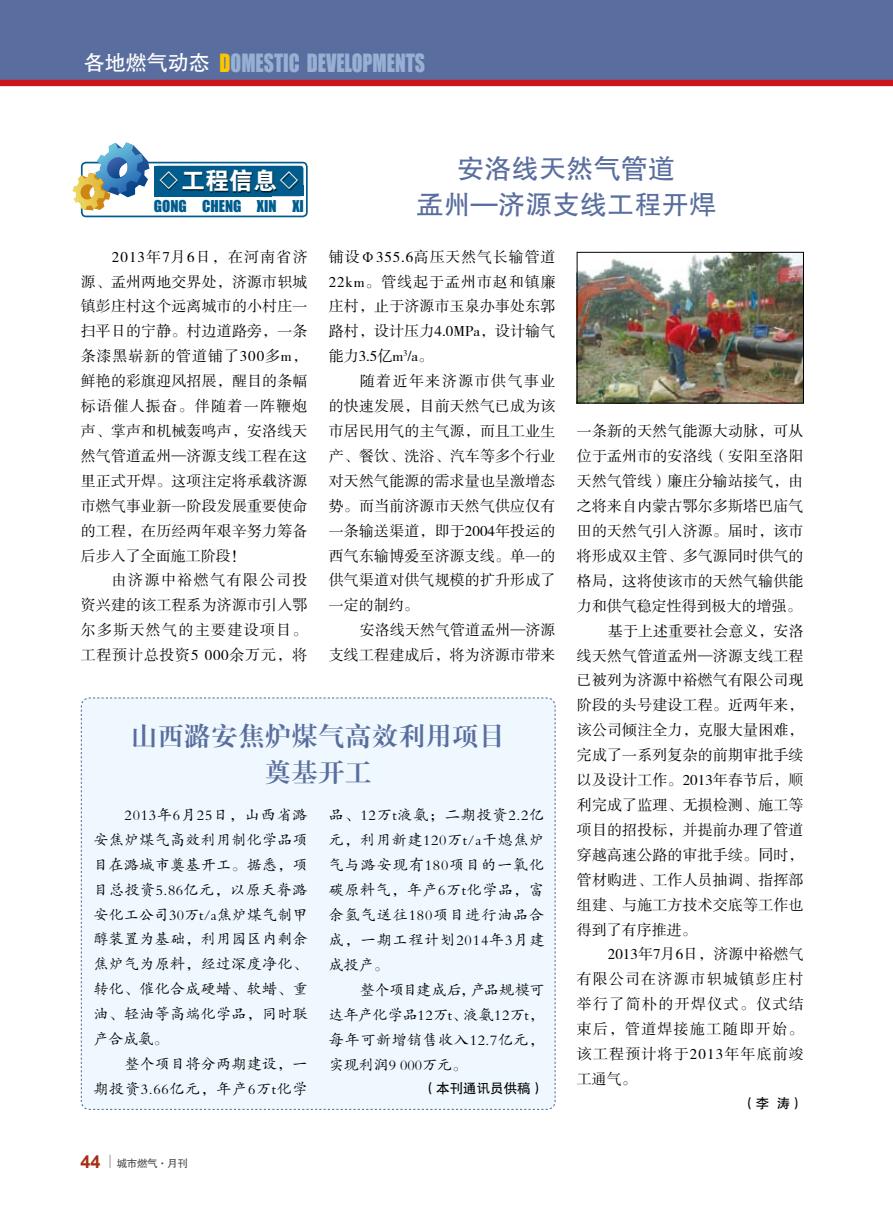
<style>
.page{position:relative;width:893px;height:1212px;background:#fff}
.page>*{position:absolute;margin:0;border:0;box-sizing:border-box;transform-origin:0 0}
.t1{font:27px/36px "FZHTJW GB1 0";letter-spacing:.01em;color:#596e9e;text-align:center}
.t2{font:25.5px/36px "FZXBSJW GB1 0";letter-spacing:.05em;color:#596e9e;text-align:center}
.t3{font:24px "FZDHTJW GB1 0";color:#fff}
.t4{font:23.1px "Impact";color:#98b0d3;scale:.86 1}
.t5{font:15px/24.9px "FZSSJW GB1 0";letter-spacing:.01em;color:#000;text-align:justify}
.t6{font:15px/24.9px "FZKTJW GB1 0";letter-spacing:.025em;color:#000;text-align:justify}
.t7{font:15px/24.9px "FZKTJW GB1 0";letter-spacing:.05em;color:#000;text-align:right}
.t8{font:15px "FZSSJW GB1 0";letter-spacing:.075em;color:#000}
.t9{font:15px "Impact";color:#005c8c}
.t10{font:15px "FZSSJW GB1 0";letter-spacing:.09em;color:#000}
.t11{font:15px "FZSSJW GB1 0";letter-spacing:.085em;color:#000}
.t12{font:15px "FZSSJW GB1 0";letter-spacing:.095em;color:#000}
.t13{font:13.5px "FZHTJW GB1 0";color:#000}
.t14{font:10.5px "FZHTJW GB1 0";letter-spacing:-.04em;color:#4c4948}
.s1{font-family:"FZHTJW GB1 0";font-size:21px;color:#fff}
.s2{color:#fcc700}
.s3{font-family:"Arial";font-weight:700;font-size:18px;color:#a62e14}
</style>
<div class="page">
<div style="left:0;top:0;width:893px;height:82px;background:#596e9e"></div>
<div style="left:0;top:80px;width:893px;height:6px;background:#cc141d"></div>
<svg style="left:109px;top:1155px;width:2px;height:13px"></svg>
<div style="left:80px;top:697px;width:476px;height:413px;background:#eff8fe"></div>
<div style="left:81px;top:162px;width:227px;height:55px;border:2px solid #005c8c;border-radius:4px"></div>
<div style="left:154px;top:166px;width:149px;height:30px;background:#005c8c;border-radius:3px"></div>
<div style="left:154px;top:186px;width:149px;height:10px;background:#005c8c"></div>
<div style="left:154px;top:166px;width:118px;height:30px;background:#005c8c"></div>
<div style="left:160px;top:170px;width:139px;height:23px;background:#000;opacity:.65"></div>
<svg style="left:72px;top:142px;width:77px;height:68px"></svg>
<img style="left:579px;top:254px;width:223px;height:147px">
<div style="left:577px;top:252px;width:227px;height:151px;border:1px solid #000"></div>
<h3 class="t4" style="left:84px;top:45px;width:398px"><span class="s1">各地燃气动态</span> <span class="s2">D</span>OMESTIC DEVELOPMENTS</h3>
<h1 class="t1" style="left:416px;top:151px;width:301px">安洛线天然气管道<br>孟州—济源支线工程开焊</h1>
<p class="t5" style="left:329px;top:245px;width:228px">铺设Ф355.6高压天然气长输管道22km。管线起于孟州市赵和镇廉庄村，止于济源市玉泉办事处东郭路村，设计压力4.0MPa，设计输气能力3.5亿m<sup>3</sup>/a。</p>
<p class="t5" style="left:329px;top:369px;width:228px;text-indent:31px">随着近年来济源市供气事业的快速发展，目前天然气已成为该市居民用气的主气源，而且工业生产、餐饮、洗浴、汽车等多个行业对天然气能源的需求量也呈激增态势。而当前济源市天然气供应仅有一条输送渠道，即于2004年投运的西气东输博爱至济源支线。单一的供气渠道对供气规模的扩升形成了一定的制约。</p>
<p class="t5" style="left:329px;top:618px;width:228px;text-align:right">安洛线天然气管道孟州—济源<br>支线工程建成后，将为济源市带来</p>
<h3 class="t3" style="left:157px;top:168px;width:145px">◇工程信息◇</h3>
<p class="t9" style="left:154px;top:195px;width:151px">GONG CHENG XIN XI</p>
<p class="t5" style="left:81px;top:245px;width:228px;text-indent:31px">2013年7月6日，在河南省济源、孟州两地交界处，济源市轵城镇彭庄村这个远离城市的小村庄一扫平日的宁静。村边道路旁，一条条漆黑崭新的管道铺了300多m，鲜艳的彩旗迎风招展，醒目的条幅标语催人振奋。伴随着一阵鞭炮声、掌声和机械轰鸣声，安洛线天然气管道孟州—济源支线工程在这里正式开焊。这项注定将承载济源市燃气事业新一阶段发展重要使命的工程，在历经两年艰辛努力筹备后步入了全面施工阶段！</p>
<p class="t5" style="left:81px;top:569px;width:228px;text-indent:31px">由济源中裕燃气有限公司投资兴建的该工程系为济源市引入鄂尔多斯天然气的主要建设项目。工程预计总投资5 000余万元，将</p>
<p class="t5" style="left:577px;top:420px;width:228px">一条新的天然气能源大动脉，可从</p>
<p class="t5" style="left:577px;top:444px;width:228px">位于孟州市的安洛线（安阳至洛阳</p>
<p class="t5" style="left:577px;top:469px;width:228px">天然气管线）廉庄分输站接气，由</p>
<p class="t5" style="left:577px;top:494px;width:228px">之将来自内蒙古鄂尔多斯塔巴庙气</p>
<p class="t5" style="left:577px;top:519px;width:228px">田的天然气引入济源。届时，该市</p>
<p class="t5" style="left:577px;top:544px;width:228px">将形成双主管、多气源同时供气的</p>
<p class="t5" style="left:577px;top:569px;width:228px">格局，这将使该市的天然气输供能</p>
<p class="t5" style="left:577px;top:594px;width:226px">力和供气稳定性得到极大的增强。</p>
<p class="t5" style="left:608px;top:619px;width:197px">基于上述重要社会意义，安洛</p>
<p class="t5" style="left:577px;top:644px;width:228px">线天然气管道孟州—济源支线工程</p>
<p class="t5" style="left:577px;top:669px;width:228px">已被列为济源中裕燃气有限公司现</p>
<p class="t5" style="left:577px;top:693px;width:228px">阶段的头号建设工程。近两年来，</p>
<p class="t5" style="left:577px;top:718px;width:228px">该公司倾注全力，克服大量困难，</p>
<p class="t5" style="left:577px;top:743px;width:228px">完成了一系列复杂的前期审批手续</p>
<p class="t5" style="left:577px;top:768px;width:228px">以及设计工作。2013年春节后，顺</p>
<p class="t5" style="left:577px;top:793px;width:228px">利完成了监理、无损检测、施工等</p>
<p class="t5" style="left:577px;top:818px;width:228px">项目的招投标，并提前办理了管道</p>
<p class="t5" style="left:577px;top:843px;width:228px">穿越高速公路的审批手续。同时，</p>
<p class="t5" style="left:577px;top:868px;width:228px">管材购进、工作人员抽调、指挥部</p>
<p class="t5" style="left:577px;top:893px;width:228px">组建、与施工方技术交底等工作也</p>
<p class="t5" style="left:577px;top:918px;width:121px">得到了有序推进。</p>
<p class="t5" style="left:608px;top:942px;width:197px">2013年7月6日，济源中裕燃气</p>
<p class="t10" style="left:577px;top:971px;width:228px">有限公司在济源市轵城镇彭庄村</p>
<p class="t11" style="left:577px;top:996px;width:228px">举行了简朴的开焊仪式。仪式结</p>
<p class="t12" style="left:577px;top:1021px;width:228px">束后，管道焊接施工随即开始。</p>
<p class="t8" style="left:577px;top:1046px;width:228px">该工程预计将于2013年年底前竣</p>
<p class="t5" style="left:577px;top:1067px;width:61px">工通气。</p>
<p class="t13" style="left:742px;top:1095px;width:63px">（李 涛）</p>
<h2 class="t2" style="left:131px;top:719px;width:375px">山西潞安焦炉煤气高效利用项目奠基开工</h2>
<p class="t6" style="left:329px;top:803px;width:217px">品、12万t液氨；二期投资2.2亿元，利用新建120万t/a干熄焦炉气与潞安现有180项目的一氧化碳原料气，年产6万t化学品，富余氢气送往180项目进行油品合成，一期工程计划2014年3月建成投产。</p>
<p class="t6" style="left:329px;top:977px;width:217px;text-indent:31px">整个项目建成后，产品规模可达年产化学品12万t、液氨12万t，每年可新增销售收入12.7亿元，实现利润9 000万元。</p>
<p class="t13" style="left:423px;top:1081px;width:123px">（本刊通讯员供稿）</p>
<p class="t6" style="left:94px;top:803px;width:216px;text-indent:31px">2013年6月25日，山西省潞安焦炉煤气高效利用制化学品项目在潞城市奠基开工。据悉，项目总投资5.86亿元，以原天脊潞安化工公司30万t/a焦炉煤气制甲醇装置为基础，利用园区内剩余焦炉气为原料，经过深度净化、转化、催化合成硬蜡、软蜡、重油、轻油等高端化学品，同时联产合成氨。</p>
<p class="t7" style="left:94px;top:1052px;width:216px">整个项目将分两期建设，一<br>期投资3.66亿元，年产6万t化学</p>
<p class="t14" style="left:80px;top:1158px;width:109px"><span class="s3">44</span> 城市燃气·月刊</p>
</div>
